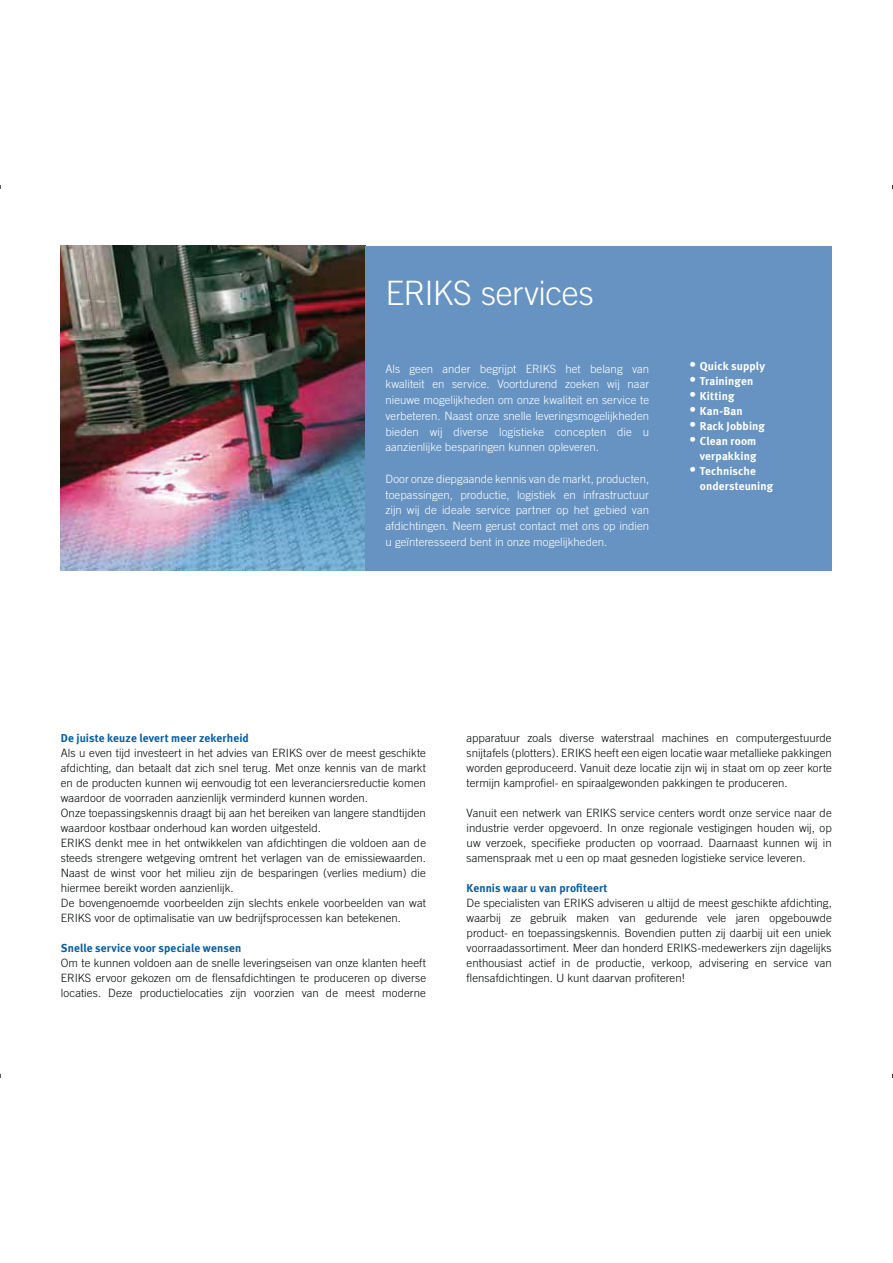
<style>
.page{position:relative;width:893px;height:1263px;background:#fff}
.page>*{position:absolute;margin:0;border:0;box-sizing:border-box;transform-origin:0 0}
.t1{font:300 33.6px "Trade Gothic";letter-spacing:-.015em;color:#fff}
.t2{font:300 11.4px/15px "Trade Gothic";color:#04090a;text-align:justify}
.t3{font:300 11.4px/15.8px "Trade Gothic";color:#fff;text-align:justify}
.t4{font:700 11.4px/15px "Meta";letter-spacing:.01em;color:#fff;text-align:right}
.t5{font:700 11.4px "Meta";letter-spacing:.01em;color:#075ea1}
.s1{font-family:"Times";font-weight:400;font-size:17.1px}
</style>
<div class="page">
<img style="left:61px;top:246px;width:304px;height:325px">
<div style="left:365px;top:246px;width:467px;height:325px;background:#6693c2"></div>
<h1 class="t1" style="left:385px;top:281px;width:210px">ERIKS services</h1>
<p class="t3" style="left:385px;top:362px;width:265px">Als geen ander begrijpt ERIKS het belang van kwaliteit en service. Voortdurend zoeken wij naar nieuwe mogelijkheden om onze kwaliteit en service te verbeteren. Naast onze snelle leveringsmogelijkheden bieden wij diverse logistieke concepten die u aanzienlijke besparingen kunnen opleveren.</p>
<p class="t3" style="left:385px;top:472px;width:265px">Door onze diepgaande kennis van de markt, producten, toepassingen, productie, logistiek en infrastructuur zijn wij de ideale service partner op het gebied van afdichtingen. Neem gerust contact met ons op indien u geïnteresseerd bent in onze mogelijkheden.</p>
<p class="t4" style="left:690px;top:359px;width:77px"><span class="s1">•</span> Quick supply</p>
<p class="t4" style="left:690px;top:374px;width:65px"><span class="s1">•</span> Trainingen</p>
<p class="t4" style="left:690px;top:389px;width:46px"><span class="s1">•</span> Kitting</p>
<p class="t4" style="left:690px;top:404px;width:54px"><span class="s1">•</span> Kan-Ban</p>
<p class="t4" style="left:690px;top:419px;width:77px"><span class="s1">•</span> Rack Jobbing</p>
<p class="t4" style="left:690px;top:434px;width:68px"><span class="s1">•</span> Clean room verpakking</p>
<p class="t4" style="left:700px;top:464px;width:75px;text-align:left;text-indent:-10px"><span class="s1">•</span> Technische ondersteuning</p>
<p class="t5" style="left:61px;top:733px;width:189px">De juiste keuze levert meer zekerheid</p>
<p class="t2" style="left:61px;top:746px;width:367px;text-align:left">Als u even tijd investeert in het advies van ERIKS over de meest geschikte afdichting, dan betaalt dat zich snel terug. Met onze kennis van de markt en de producten kunnen wij eenvoudig tot een leveranciersreductie komen waardoor de voorraden aanzienlijk verminderd kunnen worden.<br>Onze toepassingskennis draagt bij aan het bereiken van langere standtijden waardoor kostbaar onderhoud kan worden uitgesteld.<br>ERIKS denkt mee in het ontwikkelen van afdichtingen die voldoen aan de steeds strengere wetgeving omtrent het verlagen van de emissiewaarden.<br>Naast de winst voor het milieu zijn de besparingen (verlies medium) die hiermee bereikt worden aanzienlijk.<br>De bovengenoemde voorbeelden zijn slechts enkele voorbeelden van wat ERIKS voor de optimalisatie van uw bedrijfsprocessen kan betekenen.</p>
<p class="t5" style="left:61px;top:944px;width:182px">Snelle service voor speciale wensen</p>
<p class="t2" style="left:61px;top:956px;width:367px">Om te kunnen voldoen aan de snelle leveringseisen van onze klanten heeft ERIKS ervoor gekozen om de flensafdichtingen te produceren op diverse locaties. Deze productielocaties zijn voorzien van de meest moderne</p>
<p class="t2" style="left:467px;top:731px;width:367px">apparatuur zoals diverse waterstraal machines en computergestuurde snijtafels (plotters). ERIKS heeft een eigen locatie waar metallieke pakkingen worden geproduceerd. Vanuit deze locatie zijn wij in staat om op zeer korte termijn kamprofiel- en spiraalgewonden pakkingen te produceren.</p>
<p class="t2" style="left:467px;top:806px;width:367px">Vanuit een netwerk van ERIKS service centers wordt onze service naar de industrie verder opgevoerd. In onze regionale vestigingen houden wij, op uw verzoek, specifieke producten op voorraad. Daarnaast kunnen wij in samenspraak met u een op maat gesneden logistieke service leveren.</p>
<p class="t5" style="left:467px;top:884px;width:142px">Kennis waar u van profiteert</p>
<p class="t2" style="left:467px;top:896px;width:367px">De specialisten van ERIKS adviseren u altijd de meest geschikte afdichting, waarbij ze gebruik maken van gedurende vele jaren opgebouwde product- en toepassingskennis. Bovendien putten zij daarbij uit een uniek voorraadassortiment. Meer dan honderd ERIKS-medewerkers zijn dagelijks enthousiast actief in de productie, verkoop, advisering en service van flensafdichtingen. U kunt daarvan profiteren!</p>
</div>
